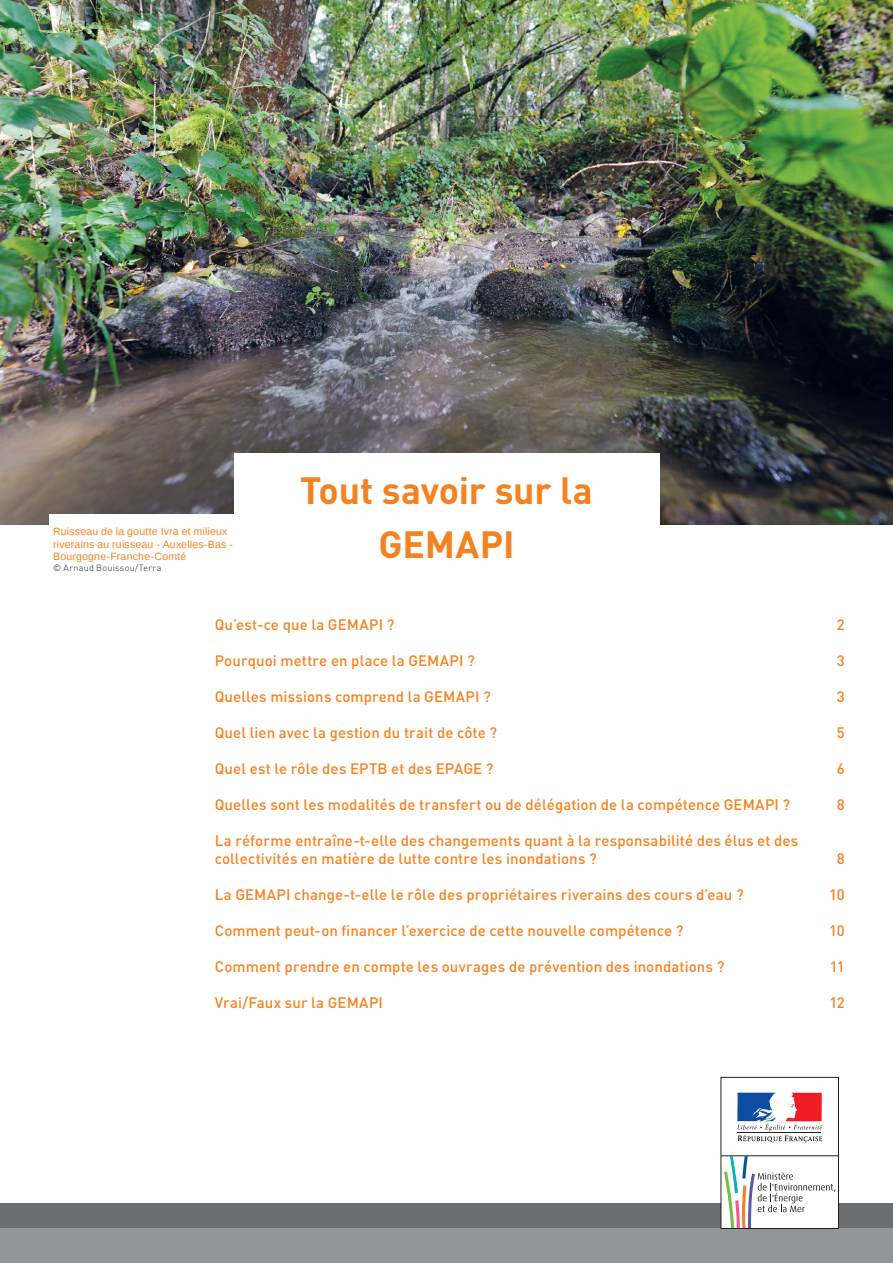
<style>
.page{position:relative;width:893px;height:1263px;background:#fff}
.page>*{position:absolute;margin:0;border:0;box-sizing:border-box;transform-origin:0 0}
.TITRE{font:700 37.5px/54px "DIN";letter-spacing:-.005em;color:#f58220;text-align:center}
.TITRE-2{font:500 15px/18px "DIN";letter-spacing:.005em;color:#f58220}
.TEXTE_COURANT{font:10.5px/12.6px "Liberation Sans";letter-spacing:.02em;color:#f58220}
.TEXTE_COURANT-2{font:300 9px "DIN";letter-spacing:.03em;color:#231f20}
</style>
<div class="page">
<img style="left:0;top:0;width:893px;height:524px">
<div style="left:0;top:1203px;width:893px;height:26px;background:#6c6d70"></div>
<div style="left:0;top:1229px;width:893px;height:34px;background:#939598"></div>
<div style="left:721px;top:1077px;width:117px;height:151px;background:#fff"></div>
<div style="left:720px;top:1077px;width:119px;height:152px;border:1px solid #231f20"></div>
<svg style="left:737px;top:1093px;width:85px;height:49px"></svg>
<hr style="left:721px;top:1155px;width:117px;height:1px;background:#231f20">
<svg style="left:724px;top:1156px;width:111px;height:72px"></svg>
<div style="left:234px;top:453px;width:425px;height:131px;background:#fff"></div>
<div style="left:49px;top:514px;width:194px;height:70px;background:#fff"></div>
<p class="TEXTE_COURANT" style="left:53px;top:525px;width:181px">Ruisseau de la goutte Ivra et milieux riverains au ruisseau - Auxelles-Bas -<br>Bourgogne-Franche-Comté</p>
<p class="TEXTE_COURANT-2" style="left:53px;top:562px;width:110px">© Arnaud Bouissou/Terra</p>
<p class="TITRE" style="left:300px;top:462px;width:294px">Tout savoir sur la<br>GEMAPI</p>
<p class="TITRE-2" style="left:215px;top:615px;width:181px">Qu’est-ce que la GEMAPI ?</p>
<p class="TITRE-2" style="left:837px;top:615px;width:9px">2</p>
<p class="TITRE-2" style="left:215px;top:651px;width:262px">Pourquoi mettre en place la GEMAPI ?</p>
<p class="TITRE-2" style="left:837px;top:651px;width:9px">3</p>
<p class="TITRE-2" style="left:215px;top:687px;width:277px">Quelles missions comprend la GEMAPI ?</p>
<p class="TITRE-2" style="left:837px;top:687px;width:9px">3</p>
<p class="TITRE-2" style="left:215px;top:723px;width:284px">Quel lien avec la gestion du trait de côte ?</p>
<p class="TITRE-2" style="left:837px;top:723px;width:9px">5</p>
<p class="TITRE-2" style="left:215px;top:759px;width:280px">Quel est le rôle des EPTB et des EPAGE ?</p>
<p class="TITRE-2" style="left:837px;top:759px;width:9px">6</p>
<p class="TITRE-2" style="left:215px;top:795px;width:577px">Quelles sont les modalités de transfert ou de délégation de la compétence GEMAPI ?</p>
<p class="TITRE-2" style="left:837px;top:795px;width:9px">8</p>
<p class="TITRE-2" style="left:215px;top:831px;width:585px">La réforme entraîne-t-elle des changements quant à la responsabilité des élus et des collectivités en matière de lutte contre les inondations ?</p>
<p class="TITRE-2" style="left:837px;top:849px;width:9px">8</p>
<p class="TITRE-2" style="left:215px;top:885px;width:530px">La GEMAPI change-t-elle le rôle des propriétaires riverains des cours d’eau ?</p>
<p class="TITRE-2" style="left:829px;top:885px;width:17px">10</p>
<p class="TITRE-2" style="left:215px;top:921px;width:470px">Comment peut-on financer l’exercice de cette nouvelle compétence ?</p>
<p class="TITRE-2" style="left:829px;top:921px;width:17px">10</p>
<p class="TITRE-2" style="left:215px;top:957px;width:511px">Comment prendre en compte les ouvrages de prévention des inondations ?</p>
<p class="TITRE-2" style="left:830px;top:957px;width:16px">11</p>
<p class="TITRE-2" style="left:215px;top:993px;width:170px">Vrai/Faux sur la GEMAPI</p>
<p class="TITRE-2" style="left:829px;top:993px;width:17px">12</p>
</div>
